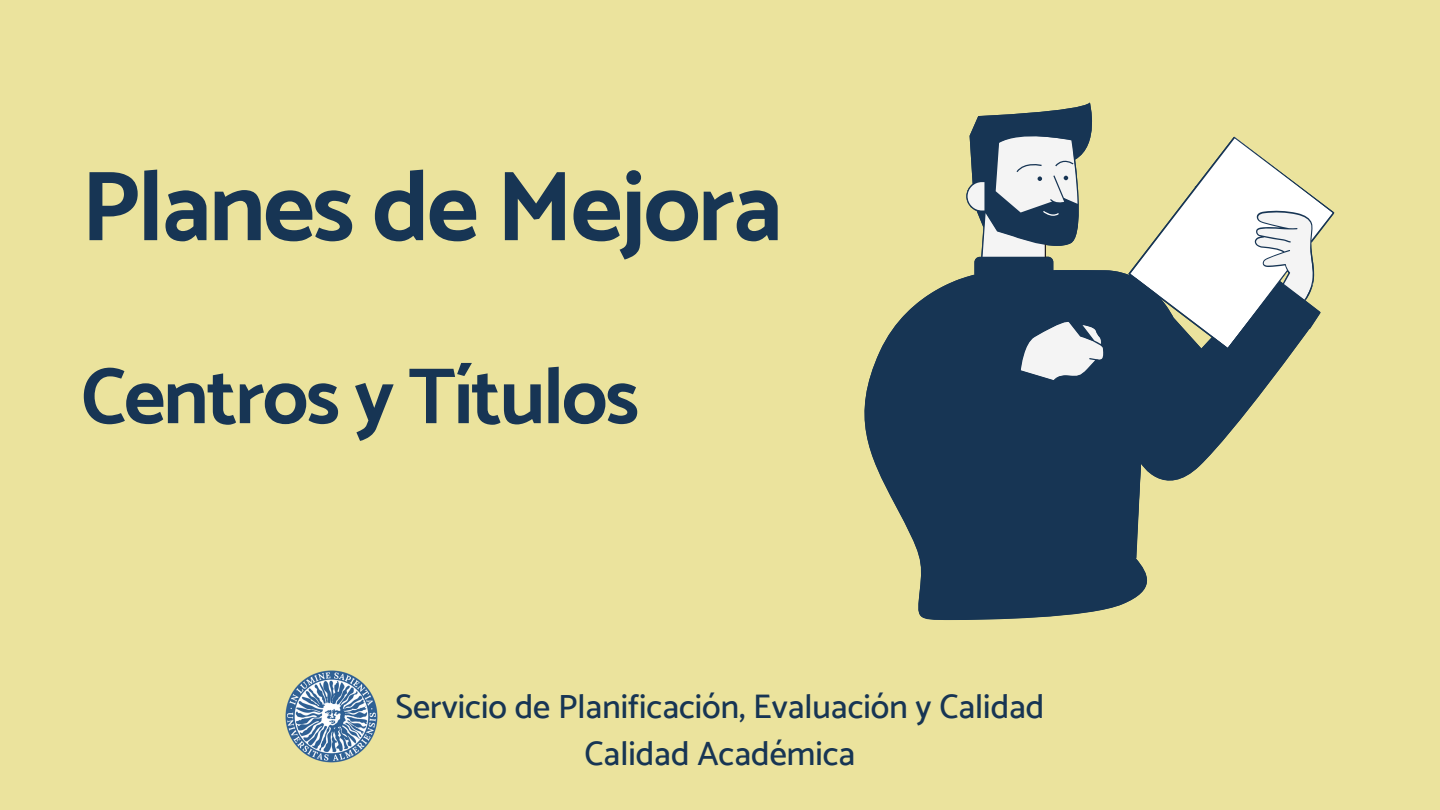
<style>
.page{position:relative;width:1440px;height:810px;background:#ebe39d}
.page>*{position:absolute;margin:0;border:0;box-sizing:border-box;transform-origin:0 0}
.t1{font:700 100px "Catamaran";letter-spacing:-.025em;color:#173554}
.t2{font:700 80px "Catamaran";letter-spacing:-.025em;color:#173554}
.t3{font:500 34px "Catamaran";color:#173554}
</style>
<div class="page">
<svg style="left:864px;top:270px;width:283px;height:350px;fill:#173554"></svg>
<svg style="left:1128px;top:137px;width:206px;height:421px"></svg>
<div style="left:926px;top:571px;width:207px;height:38px;background:#173554"></div>
<svg style="left:909px;top:279px;width:202px;height:317px;background:#26425d"></svg>
<svg style="left:966px;top:103px;width:134px;height:172px"></svg>
<img style="left:285px;top:670px;width:93px;height:93px">
<p class="t1" style="left:81px;top:147px;width:703px">Planes de Mejora</p>
<p class="t2" style="left:81px;top:349px;width:560px">Centros y Títulos</p>
<p class="t3" style="left:396px;top:686px;width:650px">Servicio de Planificación, Evaluación y Calidad</p>
<p class="t3" style="left:585px;top:733px;width:272px">Calidad Académica</p>
</div>
